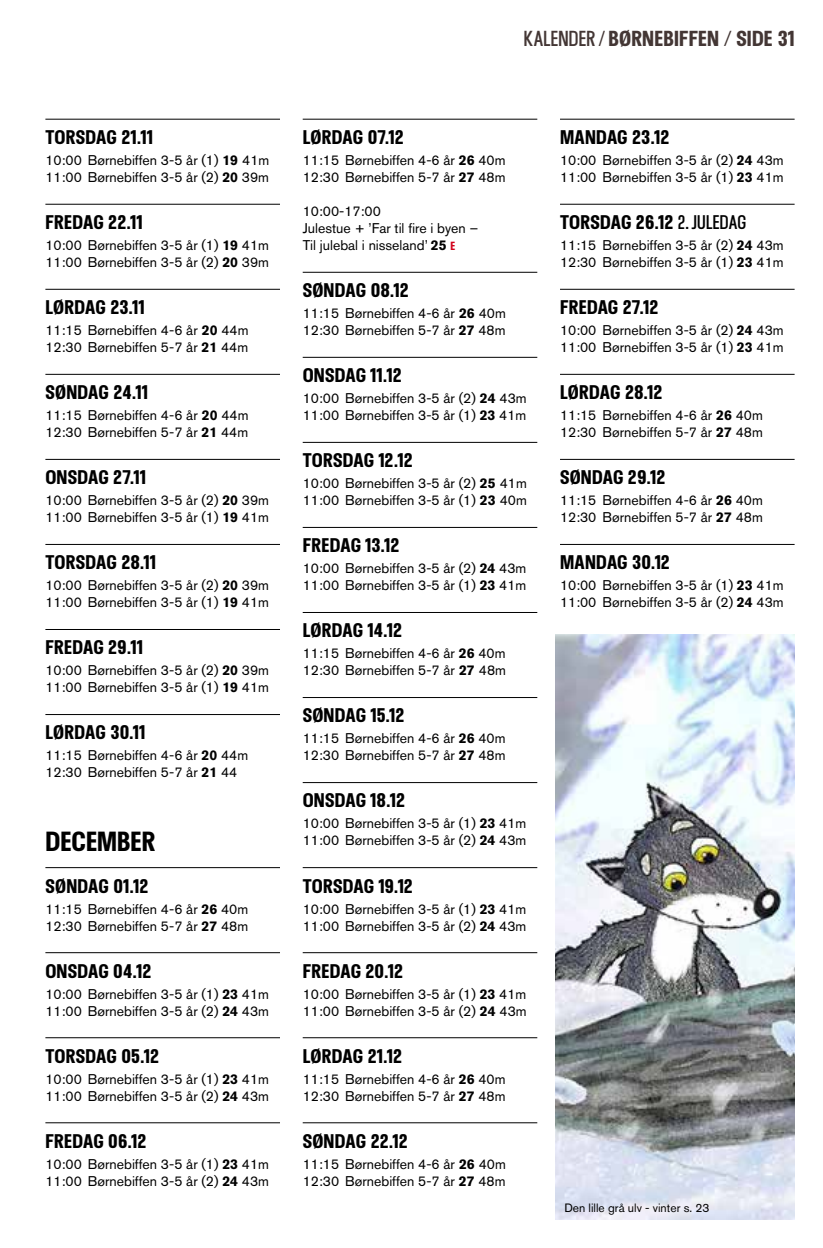
<style>
.page{position:relative;width:823px;height:1248px;background:#fff}
.page>*{position:absolute;margin:0;border:0;box-sizing:border-box;transform-origin:0 0}
.t1{font:700 28px "Hollton";color:#000}
.t2{font:700 22px "Hollton";letter-spacing:.005em;color:#433634}
.t3{font:700 20px "Hollton";letter-spacing:.005em;color:#000}
.t4{font:14px/17px "Akzidenz Grotesk BQ";color:#000}
.t5{font:12px "Akzidenz Grotesk BQ";color:#000}
.s1{font-weight:700}
.s2{font-weight:400}
.s3{font-family:"Hollton";font-weight:700;font-size:12px;color:#d10019}
</style>
<div class="page">
<hr style="left:45px;top:119px;width:235px;height:1px;background:#000">
<hr style="left:45px;top:204px;width:235px;height:1px;background:#000">
<hr style="left:45px;top:289px;width:235px;height:1px;background:#000">
<hr style="left:45px;top:374px;width:235px;height:1px;background:#000">
<hr style="left:45px;top:459px;width:235px;height:1px;background:#000">
<hr style="left:45px;top:544px;width:235px;height:1px;background:#000">
<hr style="left:45px;top:629px;width:235px;height:1px;background:#000">
<hr style="left:45px;top:714px;width:235px;height:1px;background:#000">
<hr style="left:45px;top:867px;width:235px;height:1px;background:#000">
<hr style="left:45px;top:952px;width:235px;height:1px;background:#000">
<hr style="left:45px;top:1037px;width:235px;height:1px;background:#000">
<hr style="left:45px;top:1122px;width:235px;height:1px;background:#000">
<hr style="left:302px;top:119px;width:235px;height:1px;background:#000">
<hr style="left:302px;top:272px;width:235px;height:1px;background:#000">
<hr style="left:302px;top:357px;width:235px;height:1px;background:#000">
<hr style="left:302px;top:442px;width:235px;height:1px;background:#000">
<hr style="left:302px;top:527px;width:235px;height:1px;background:#000">
<hr style="left:302px;top:612px;width:235px;height:1px;background:#000">
<hr style="left:302px;top:697px;width:235px;height:1px;background:#000">
<hr style="left:302px;top:782px;width:235px;height:1px;background:#000">
<hr style="left:302px;top:867px;width:235px;height:1px;background:#000">
<hr style="left:302px;top:952px;width:235px;height:1px;background:#000">
<hr style="left:302px;top:1037px;width:235px;height:1px;background:#000">
<hr style="left:302px;top:1122px;width:235px;height:1px;background:#000">
<hr style="left:559px;top:119px;width:235px;height:1px;background:#000">
<hr style="left:559px;top:204px;width:235px;height:1px;background:#000">
<hr style="left:559px;top:289px;width:235px;height:1px;background:#000">
<hr style="left:559px;top:374px;width:235px;height:1px;background:#000">
<hr style="left:559px;top:459px;width:235px;height:1px;background:#000">
<hr style="left:559px;top:544px;width:235px;height:1px;background:#000">
<img style="left:555px;top:634px;width:238px;height:585px">
<h3 class="t3" style="left:45px;top:125px;width:109px">TORSDAG 21.11</h3>
<p class="t4" style="left:45px;top:151px;width:225px">10:00 Børnebiffen 3-5 år (1) <span class="s1">19</span> 41m<br>11:00 Børnebiffen 3-5 år (2) <span class="s1">20</span> 39m</p>
<h3 class="t3" style="left:45px;top:210px;width:99px">FREDAG 22.11</h3>
<p class="t4" style="left:45px;top:236px;width:225px">10:00 Børnebiffen 3-5 år (1) <span class="s1">19</span> 41m<br>11:00 Børnebiffen 3-5 år (2) <span class="s1">20</span> 39m</p>
<h3 class="t3" style="left:45px;top:295px;width:101px">LØRDAG 23.11</h3>
<p class="t4" style="left:45px;top:321px;width:204px">11:15 Børnebiffen 4-6 år <span class="s1">20</span> 44m<br>12:30 Børnebiffen 5-7 år <span class="s1">21</span> 44m</p>
<h3 class="t3" style="left:45px;top:380px;width:104px">SØNDAG 24.11</h3>
<p class="t4" style="left:45px;top:406px;width:204px">11:15 Børnebiffen 4-6 år <span class="s1">20</span> 44m<br>12:30 Børnebiffen 5-7 år <span class="s1">21</span> 44m</p>
<h3 class="t3" style="left:45px;top:465px;width:102px">ONSDAG 27.11</h3>
<p class="t4" style="left:45px;top:491px;width:225px">10:00 Børnebiffen 3-5 år (2) <span class="s1">20</span> 39m<br>11:00 Børnebiffen 3-5 år (1) <span class="s1">19</span> 41m</p>
<h3 class="t3" style="left:45px;top:550px;width:112px">TORSDAG 28.11</h3>
<p class="t4" style="left:45px;top:576px;width:225px">10:00 Børnebiffen 3-5 år (2) <span class="s1">20</span> 39m<br>11:00 Børnebiffen 3-5 år (1) <span class="s1">19</span> 41m</p>
<h3 class="t3" style="left:45px;top:635px;width:99px">FREDAG 29.11</h3>
<p class="t4" style="left:45px;top:661px;width:225px">10:00 Børnebiffen 3-5 år (2) <span class="s1">20</span> 39m<br>11:00 Børnebiffen 3-5 år (1) <span class="s1">19</span> 41m</p>
<h3 class="t3" style="left:45px;top:720px;width:101px">LØRDAG 30.11</h3>
<p class="t4" style="left:45px;top:746px;width:204px">11:15 Børnebiffen 4-6 år <span class="s1">20</span> 44m<br>12:30 Børnebiffen 5-7 år <span class="s1">21</span> 44</p>
<h1 class="t1" style="left:45px;top:825px;width:111px">DECEMBER</h1>
<h3 class="t3" style="left:45px;top:873px;width:104px">SØNDAG 01.12</h3>
<p class="t4" style="left:45px;top:899px;width:204px">11:15 Børnebiffen 4-6 år <span class="s1">26</span> 40m<br>12:30 Børnebiffen 5-7 år <span class="s1">27</span> 48m</p>
<h3 class="t3" style="left:45px;top:958px;width:107px">ONSDAG 04.12</h3>
<p class="t4" style="left:45px;top:984px;width:225px">10:00 Børnebiffen 3-5 år (1) <span class="s1">23</span> 41m<br>11:00 Børnebiffen 3-5 år (2) <span class="s1">24</span> 43m</p>
<h3 class="t3" style="left:45px;top:1043px;width:115px">TORSDAG 05.12</h3>
<p class="t4" style="left:45px;top:1069px;width:225px">10:00 Børnebiffen 3-5 år (1) <span class="s1">23</span> 41m<br>11:00 Børnebiffen 3-5 år (2) <span class="s1">24</span> 43m</p>
<h3 class="t3" style="left:45px;top:1128px;width:102px">FREDAG 06.12</h3>
<p class="t4" style="left:45px;top:1154px;width:225px">10:00 Børnebiffen 3-5 år (1) <span class="s1">23</span> 41m<br>11:00 Børnebiffen 3-5 år (2) <span class="s1">24</span> 43m</p>
<h2 class="t2" style="left:523px;top:25px;width:272px"><span class="s2">KALENDER /</span> BØRNEBIFFEN / SIDE 31</h2>
<h3 class="t3" style="left:302px;top:125px;width:103px">LØRDAG 07.12</h3>
<p class="t4" style="left:302px;top:151px;width:204px">11:15 Børnebiffen 4-6 år <span class="s1">26</span> 40m<br>12:30 Børnebiffen 5-7 år <span class="s1">27</span> 48m</p>
<p class="t4" style="left:302px;top:202px;width:177px">10:00-17:00<br>Julestue + ’Far til fire i byen –<br>Til julebal i nisseland’ <span class="s1">25</span> <span class="s3">E</span></p>
<h3 class="t3" style="left:302px;top:278px;width:108px">SØNDAG 08.12</h3>
<p class="t4" style="left:302px;top:304px;width:204px">11:15 Børnebiffen 4-6 år <span class="s1">26</span> 40m<br>12:30 Børnebiffen 5-7 år <span class="s1">27</span> 48m</p>
<h3 class="t3" style="left:302px;top:363px;width:101px">ONSDAG 11.12</h3>
<p class="t4" style="left:302px;top:389px;width:225px">10:00 Børnebiffen 3-5 år (2) <span class="s1">24</span> 43m<br>11:00 Børnebiffen 3-5 år (1) <span class="s1">23</span> 41m</p>
<h3 class="t3" style="left:302px;top:448px;width:111px">TORSDAG 12.12</h3>
<p class="t4" style="left:302px;top:474px;width:225px">10:00 Børnebiffen 3-5 år (2) <span class="s1">25</span> 41m<br>11:00 Børnebiffen 3-5 år (1) <span class="s1">23</span> 40m</p>
<h3 class="t3" style="left:302px;top:533px;width:98px">FREDAG 13.12</h3>
<p class="t4" style="left:302px;top:559px;width:225px">10:00 Børnebiffen 3-5 år (2) <span class="s1">24</span> 43m<br>11:00 Børnebiffen 3-5 år (1) <span class="s1">23</span> 41m</p>
<h3 class="t3" style="left:302px;top:618px;width:101px">LØRDAG 14.12</h3>
<p class="t4" style="left:302px;top:644px;width:205px">11:15 Børnebiffen 4-6 år <span class="s1">26</span> 40m<br>12:30 Børnebiffen 5-7 år <span class="s1">27</span> 48m</p>
<h3 class="t3" style="left:302px;top:703px;width:103px">SØNDAG 15.12</h3>
<p class="t4" style="left:302px;top:729px;width:204px">11:15 Børnebiffen 4-6 år <span class="s1">26</span> 40m<br>12:30 Børnebiffen 5-7 år <span class="s1">27</span> 48m</p>
<h3 class="t3" style="left:302px;top:788px;width:104px">ONSDAG 18.12</h3>
<p class="t4" style="left:302px;top:814px;width:225px">10:00 Børnebiffen 3-5 år (1) <span class="s1">23</span> 41m<br>11:00 Børnebiffen 3-5 år (2) <span class="s1">24</span> 43m</p>
<h3 class="t3" style="left:302px;top:873px;width:112px">TORSDAG 19.12</h3>
<p class="t4" style="left:302px;top:899px;width:225px">10:00 Børnebiffen 3-5 år (1) <span class="s1">23</span> 41m<br>11:00 Børnebiffen 3-5 år (2) <span class="s1">24</span> 43m</p>
<h3 class="t3" style="left:302px;top:958px;width:102px">FREDAG 20.12</h3>
<p class="t4" style="left:302px;top:984px;width:225px">10:00 Børnebiffen 3-5 år (1) <span class="s1">23</span> 41m<br>11:00 Børnebiffen 3-5 år (2) <span class="s1">24</span> 43m</p>
<h3 class="t3" style="left:302px;top:1043px;width:101px">LØRDAG 21.12</h3>
<p class="t4" style="left:302px;top:1069px;width:204px">11:15 Børnebiffen 4-6 år <span class="s1">26</span> 40m<br>12:30 Børnebiffen 5-7 år <span class="s1">27</span> 48m</p>
<h3 class="t3" style="left:302px;top:1128px;width:107px">SØNDAG 22.12</h3>
<p class="t4" style="left:302px;top:1154px;width:204px">11:15 Børnebiffen 4-6 år <span class="s1">26</span> 40m<br>12:30 Børnebiffen 5-7 år <span class="s1">27</span> 48m</p>
<h3 class="t3" style="left:559px;top:125px;width:111px">MANDAG 23.12</h3>
<p class="t4" style="left:559px;top:151px;width:225px">10:00 Børnebiffen 3-5 år (2) <span class="s1">24</span> 43m<br>11:00 Børnebiffen 3-5 år (1) <span class="s1">23</span> 41m</p>
<h3 class="t3" style="left:559px;top:210px;width:188px">TORSDAG 26.12 <span class="s2">2. JULEDAG</span></h3>
<p class="t4" style="left:559px;top:236px;width:225px">11:15 Børnebiffen 3-5 år (2) <span class="s1">24</span> 43m<br>12:30 Børnebiffen 3-5 år (1) <span class="s1">23</span> 41m</p>
<h3 class="t3" style="left:559px;top:295px;width:100px">FREDAG 27.12</h3>
<p class="t4" style="left:559px;top:321px;width:225px">10:00 Børnebiffen 3-5 år (2) <span class="s1">24</span> 43m<br>11:00 Børnebiffen 3-5 år (1) <span class="s1">23</span> 41m</p>
<h3 class="t3" style="left:559px;top:380px;width:104px">LØRDAG 28.12</h3>
<p class="t4" style="left:559px;top:406px;width:204px">11:15 Børnebiffen 4-6 år <span class="s1">26</span> 40m<br>12:30 Børnebiffen 5-7 år <span class="s1">27</span> 48m</p>
<h3 class="t3" style="left:559px;top:465px;width:107px">SØNDAG 29.12</h3>
<p class="t4" style="left:559px;top:491px;width:204px">11:15 Børnebiffen 4-6 år <span class="s1">26</span> 40m<br>12:30 Børnebiffen 5-7 år <span class="s1">27</span> 48m</p>
<h3 class="t3" style="left:559px;top:550px;width:111px">MANDAG 30.12</h3>
<p class="t4" style="left:559px;top:576px;width:225px">10:00 Børnebiffen 3-5 år (1) <span class="s1">23</span> 41m<br>11:00 Børnebiffen 3-5 år (2) <span class="s1">24</span> 43m</p>
<p class="t5" style="left:564px;top:1200px;width:146px">Den lille grå ulv - vinter s. 23</p>
</div>
